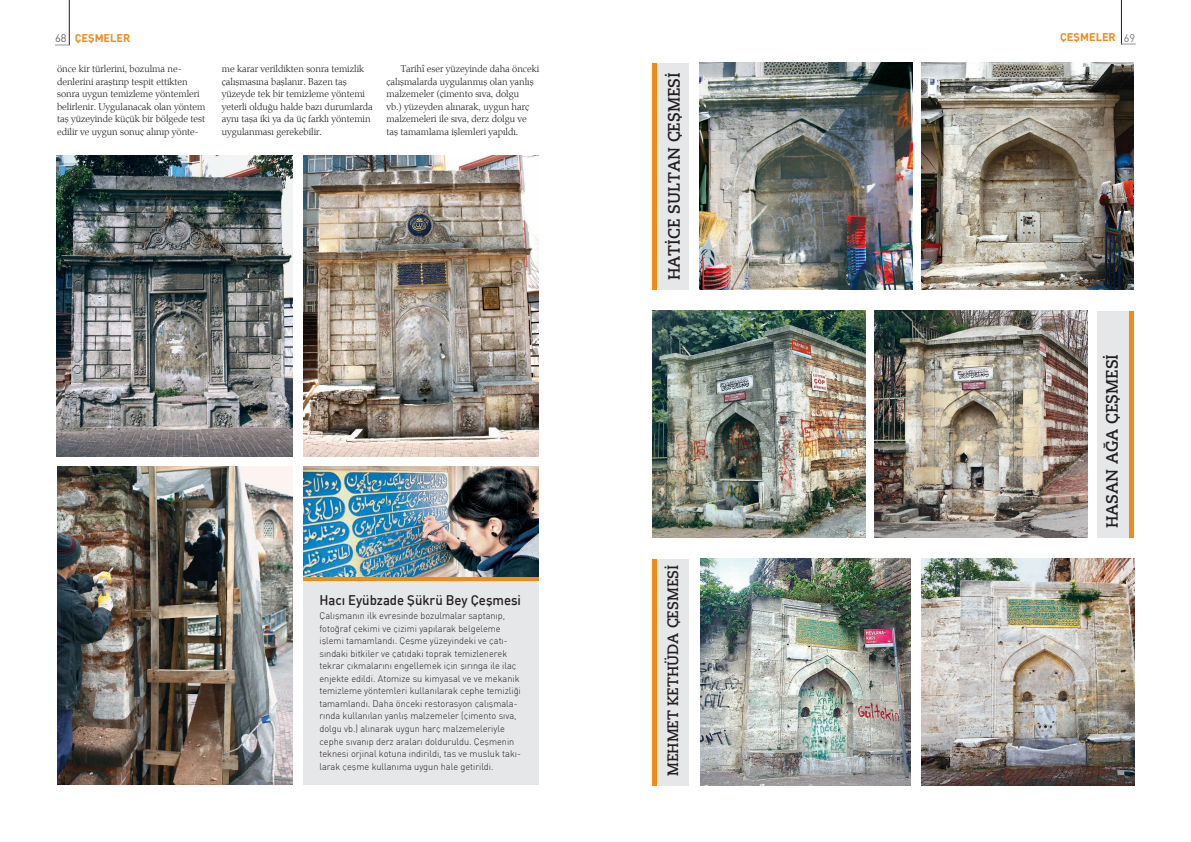
<style>
.page{position:relative;width:1191px;height:842px;background:#fff}
.page>*{position:absolute;margin:0;border:0;box-sizing:border-box;transform-origin:0 0}
.resimalti{font:16.5px "Caecilia Bold T";letter-spacing:-.005em;color:#231f20}
.resimalti-2{font:15px "Caecilia Bold T";letter-spacing:-.005em;color:#231f20}
.metin{font:500 13.7px "DIN Medium T";letter-spacing:-.005em;color:#231f20;scale:.96 1}
.t1{font:11px "dinbold T";color:#eb8c1b}
.metin-2{font:10px/12.5px "Palatino Light T";letter-spacing:-.005em;color:#231f20}
.metin-3{font:9.5px/12.5px "DIN Light T";letter-spacing:-.005em;color:#231f20}
.s1{font-family:"DINPLAINT";color:#636366}
.s2{font-family:"DINPLAINT";color:#76787b}
</style>
<div class="page">
<hr style="left:69px;top:0;width:1px;height:45px;background:#231f20">
<svg style="left:55px;top:45px;width:14px;height:1px"></svg>
<hr style="left:1121px;top:0;width:1px;height:45px;background:#231f20">
<svg style="left:1121px;top:44px;width:14px;height:1px"></svg>
<img style="left:57px;top:156px;width:235px;height:301px">
<img style="left:303px;top:156px;width:236px;height:301px">
<img style="left:57px;top:467px;width:235px;height:317px">
<img style="left:303px;top:467px;width:236px;height:110px">
<div style="left:303px;top:581px;width:236px;height:204px;background:#e6e7e9"></div>
<hr style="left:303px;top:577px;width:236px;height:4px;background:#eb8c1b">
<img style="left:700px;top:63px;width:212px;height:227px">
<img style="left:653px;top:311px;width:212px;height:226px">
<img style="left:700px;top:559px;width:211px;height:226px">
<img style="left:921px;top:63px;width:212px;height:227px">
<div style="left:652px;top:63px;width:37px;height:227px;background:#e6e7e9"></div>
<div style="left:652px;top:559px;width:37px;height:226px;background:#e6e7e9"></div>
<div style="left:1097px;top:311px;width:37px;height:227px;background:#e6e7e9"></div>
<div style="left:652px;top:63px;width:5px;height:227px;background:#eb8c1b"></div>
<hr style="left:652px;top:559px;width:4px;height:226px;background:#eb8c1b">
<div style="left:1129px;top:311px;width:5px;height:227px;background:#eb8c1b"></div>
<img style="left:874px;top:311px;width:213px;height:226px">
<img style="left:921px;top:559px;width:213px;height:226px">
<p class="t1" style="left:55px;top:30px;width:77px"><span class="s1">68</span> ÇEŞMELER</p>
<p class="t1" style="left:1060px;top:30px;width:77px">ÇEŞMELER <span class="s2">69</span></p>
<p class="metin-2" style="left:57px;top:63px;width:150px">önce kir türlerini, bozulma ne&shy;denlerini araştırıp tespit ettikten sonra uygun temizleme yöntemleri belirlenir. Uygulanacak olan yöntem taş yüzeyinde küçük bir bölgede test edilir ve uygun sonuç alınıp yönte-</p>
<p class="metin-2" style="left:222px;top:63px;width:152px">me karar verildikten sonra temizlik çalışmasına başlanır. Bazen taş yüzeyde tek bir temizleme yöntemi yeterli olduğu halde bazı durumlarda aynı taşa iki ya da üç farklı yöntemin uygulanması gerekebilir.</p>
<p class="metin-2" style="left:386px;top:63px;width:154px;text-indent:14px">Tarihî eser yüzeyinde daha önceki çalışmalarda uygulanmış olan yanlış malzemeler (çimento sıva, dolgu<br>vb.) yüzeyden alınarak, uygun harç malzemeleri ile sıva, derz dolgu ve taş tamamlama işlemleri yapıldı.</p>
<p class="resimalti" style="left:664px;top:280px;width:209px;rotate:-90deg">HATİCE SULTAN ÇEŞMESİ</p>
<p class="metin" style="left:319px;top:591px;width:211px">Hacı Eyübzade Şükrü Bey Çeşmesi</p>
<p class="metin-3" style="left:319px;top:610px;width:203px">Çalışmanın ilk evresinde bozulmalar saptanıp, fotoğraf çekimi ve çizimi yapılarak belgeleme işlemi tamamlandı. Çeşme yüzeyindeki ve çatı&shy;sındaki bitkiler ve çatıdaki toprak temizlenerek tekrar çıkmalarını engellemek için şırınga ile ilaç enjekte edildi. Atomize su kimyasal ve ve mekanik temizleme yöntemleri kullanılarak cephe temizliği tamamlandı. Daha önceki restorasyon çalışmala&shy;rında kullanılan yanlış malzemeler (çimento sıva, dolgu vb.) alınarak uygun harç malzemeleriyle cephe sıvanıp derz araları dolduruldu. Çeşmenin teknesi orjinal kotuna indirildi, tas ve musluk takı&shy;larak çeşme kullanıma uygun hale getirildi.</p>
<p class="resimalti-2" style="left:664px;top:776px;width:213px;rotate:-90deg">MEHMET KETHÜDA ÇESMESİ</p>
<p class="resimalti" style="left:1102px;top:528px;width:176px;rotate:-90deg">HASAN AĞA ÇEŞMESİ</p>
</div>
